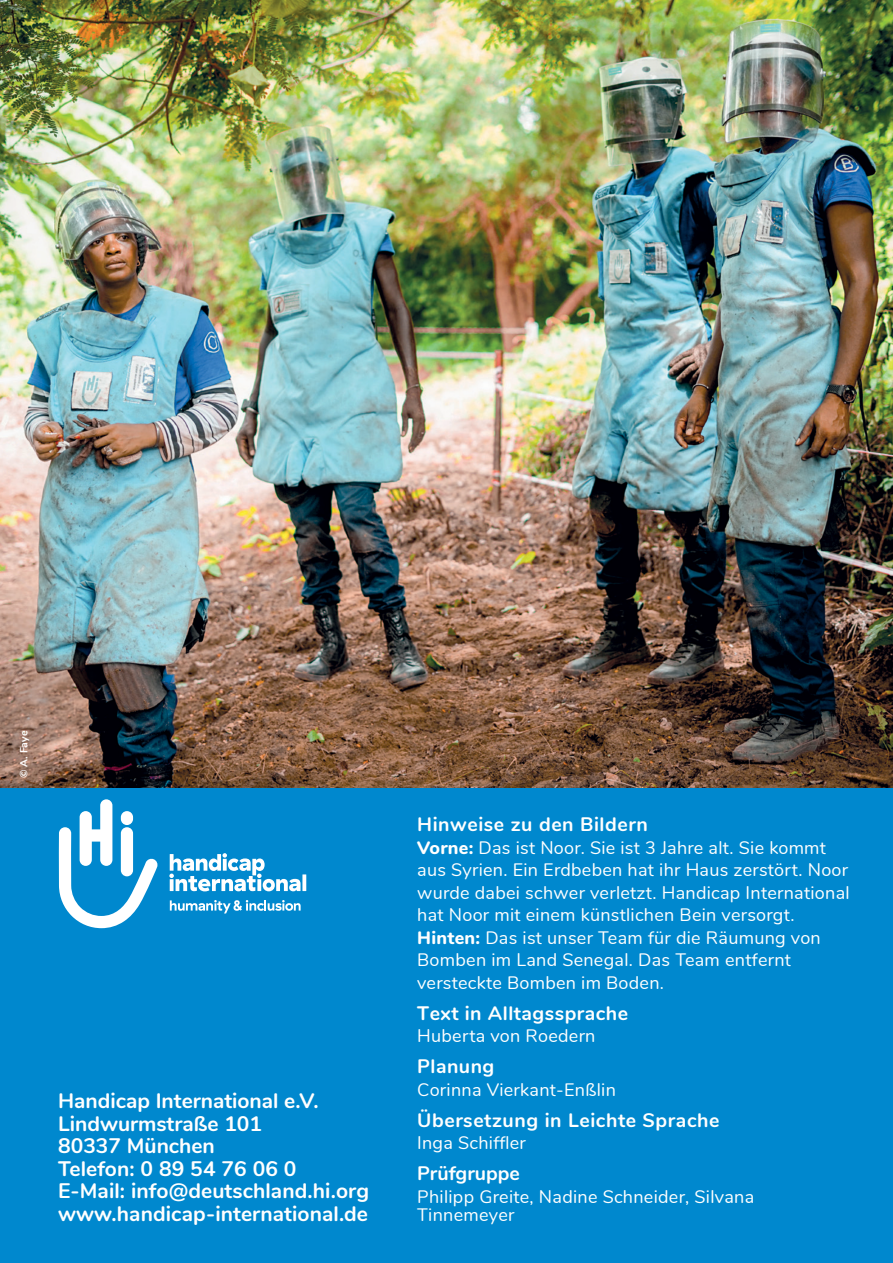
<style>
.page{position:relative;width:893px;height:1263px;background:#fff}
.page>*{position:absolute;margin:0;border:0;box-sizing:border-box;transform-origin:0 0}
.t1{font:700 21px/22.5px "Nunito";letter-spacing:.005em;color:#fff}
.t2{font:700 19.5px "Nunito";letter-spacing:.025em;color:#fff}
.t3{font:700 19.5px "Nunito";color:#fff}
.t4{font:18px/22.5px "Nunito";letter-spacing:.015em;color:#fff}
.t5{font:700 10.5px "Nunito";color:#fff}
.s1{font-weight:800}
</style>
<div class="page">
<div style="left:0;top:787px;width:893px;height:476px;background:#0088ce"></div>
<img style="left:0;top:0;width:893px;height:787px">
<svg style="left:59px;top:799px;width:99px;height:129px"></svg>
<svg style="left:302px;top:874px;width:4px;height:17px"></svg>
<svg style="left:169px;top:853px;width:132px;height:38px"></svg>
<svg style="left:170px;top:900px;width:131px;height:13px"></svg>
<p class="t5" style="left:17px;top:778px;width:49px;rotate:-90deg">© A. Faye</p>
<p class="t1" style="left:58px;top:1090px;width:312px">Handicap International e.V.<br>Lindwurmstraße 101<br>80337 München<br>Telefon: 0 89 54 76 06 0<br>E-Mail: info@deutschland.hi.org www.handicap-international.de</p>
<p class="t2" style="left:417px;top:812px;width:232px">Hinweise zu den Bildern</p>
<p class="t4" style="left:417px;top:837px;width:434px"><span class="s1">Vorne:</span> Das ist Noor. Sie ist 3 Jahre alt. Sie kommt aus Syrien. Ein Erdbeben hat ihr Haus zerstört. Noor wurde dabei schwer verletzt. Handicap International hat Noor mit einem künstlichen Bein versorgt.<br><span class="s1">Hinten:</span> Das ist unser Team für die Räumung von Bomben im Land Senegal. Das Team entfernt versteckte Bomben im Boden.</p>
<p class="t2" style="left:417px;top:1000px;width:212px">Text in Alltagssprache</p>
<p class="t4" style="left:417px;top:1025px;width:180px">Huberta von Roedern</p>
<p class="t2" style="left:417px;top:1054px;width:79px">Planung</p>
<p class="t4" style="left:417px;top:1079px;width:200px">Corinna Vierkant-Enßlin</p>
<p class="t2" style="left:417px;top:1107px;width:304px">Übersetzung in Leichte Sprache</p>
<p class="t4" style="left:417px;top:1132px;width:110px">Inga Schiffler</p>
<p class="t3" style="left:417px;top:1161px;width:104px">Prüfgruppe</p>
<p class="t4" style="left:417px;top:1188px;width:338px;line-height:18px">Philipp Greite, Nadine Schneider, Silvana<br>Tinnemeyer</p>
</div>
